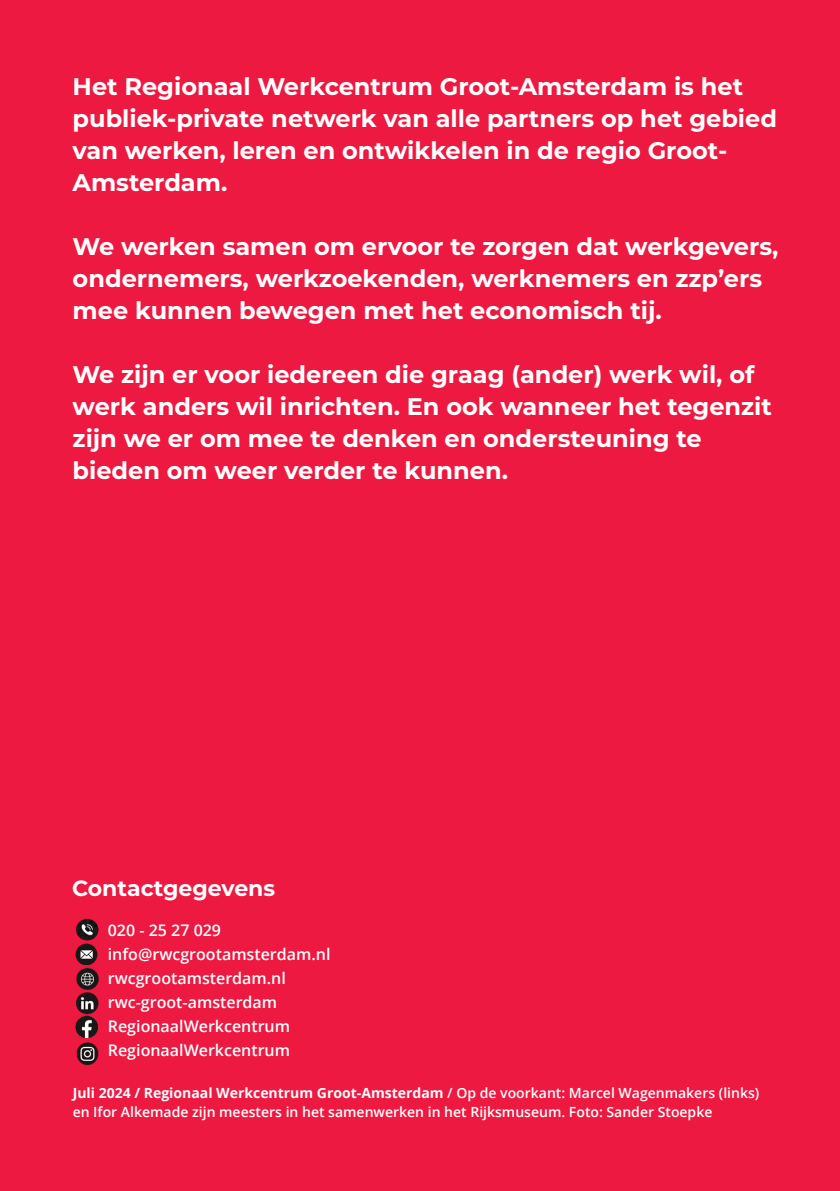
<style>
.page{position:relative;width:840px;height:1191px;background:#fff}
.page>*{position:absolute;margin:0;border:0;box-sizing:border-box;transform-origin:0 0}
.t1{font:700 24px/32px "Montserrat";color:#fff}
.t2{font:700 22px "Montserrat";color:#fff}
.t3{font:600 16px/24px "Open Sans";color:#fff}
.t4{font:600 14px/18px "Open Sans";color:#fff}
.s1{font-weight:700}
</style>
<div class="page">
<div style="left:0;top:0;width:839px;height:1191px;background:#ed1941"></div>
<img style="left:76px;top:1042px;width:23px;height:23px">
<img style="left:75px;top:918px;width:23px;height:71px">
<img style="left:75px;top:1017px;width:23px;height:20px">
<img style="left:76px;top:989px;width:23px;height:28px">
<p class="t1" style="left:73px;top:70px;width:705px">Het Regionaal Werkcentrum Groot-Amsterdam is het publiek-private netwerk van alle partners op het gebied van werken, leren en ontwikkelen in de regio Groot-Amsterdam.</p>
<p class="t1" style="left:73px;top:229px;width:706px">We werken samen om ervoor te zorgen dat werkgevers, ondernemers, werkzoekenden, werknemers en zzp’ers mee kunnen bewegen met het economisch tij.</p>
<p class="t1" style="left:73px;top:357px;width:700px">We zijn er voor iedereen die graag (ander) werk wil, of werk anders wil inrichten. En ook wanneer het tegenzit zijn we er om mee te denken en ondersteuning te bieden om weer verder te kunnen.</p>
<p class="t2" style="left:72px;top:872px;width:204px">Contactgegevens</p>
<p class="t3" style="left:108px;top:918px;width:224px">020 - 25 27 029 info@rwcgrootamsterdam.nl rwcgrootamsterdam.nl rwc-groot-amsterdam<br>RegionaalWerkcentrum<br>RegionaalWerkcentrum</p>
<p class="t4" style="left:73px;top:1084px;width:687px"><span class="s1">Juli 2024 / Regionaal Werkcentrum Groot-Amsterdam</span> / Op de voorkant: Marcel Wagenmakers (links) en Ifor Alkemade zijn meesters in het samenwerken in het Rijksmuseum. Foto: Sander Stoepke</p>
</div>
